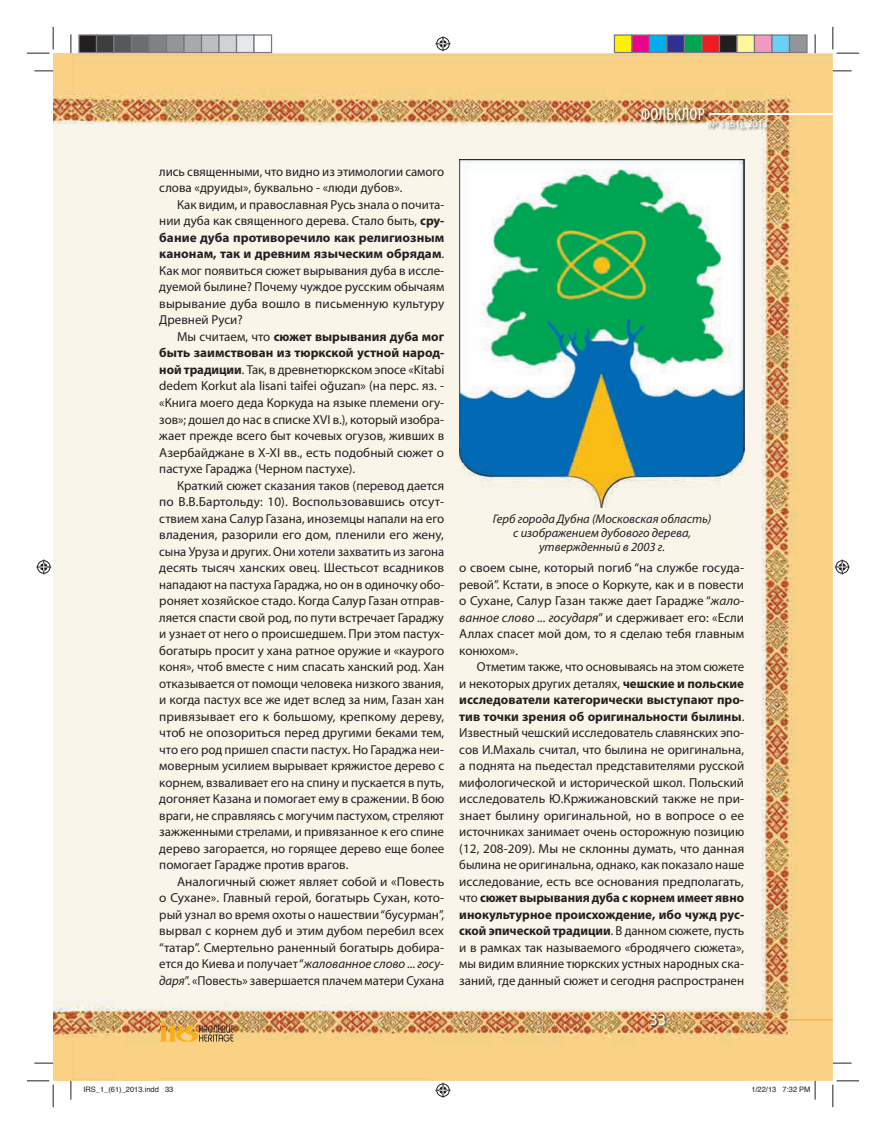
<style>
.page{position:relative;width:886px;height:1134px;background:#fff}
.page>*{position:absolute;margin:0;border:0;box-sizing:border-box;transform-origin:0 0}
.t1{font:condensed 17.5px "Myriad Pro";letter-spacing:.02em;color:#fff}
.t2{font:16.25px "Myriad Pro";color:#fff}
.t3{font:13px/16.5px "Myriad Pro";color:#231f20;text-align:justify}
.t4{font:italic 12.5px/13.8px "Myriad Pro";color:#231f20;text-align:center}
.t5{font:10px "Myriad Pro";color:#fff}
.t6{font:7.5px "Helvetica";color:#231f20}
.s1{font-weight:700}
.s2{font-style:italic}
</style>
<div class="page">
<img style="left:116px;top:53px;width:717px;height:128px">
<img style="left:53px;top:53px;width:63px;height:1028px">
<img style="left:744px;top:181px;width:89px;height:900px">
<img style="left:116px;top:181px;width:45px;height:900px">
<img style="left:160px;top:481px;width:584px;height:600px">
<img style="left:71px;top:53px;width:1px;height:1028px">
<img style="left:459px;top:159px;width:285px;height:348px">
<img style="left:649px;top:1013px;width:19px;height:14px">
<svg style="left:159px;top:1021px;width:74px;height:21px;background:#ce9b50"></svg>
<hr style="left:680px;top:1019px;width:153px;height:1px;background:#fbb033">
<hr style="left:709px;top:113px;width:124px;height:2px;background:#fff">
<img style="left:709px;top:120px;width:61px;height:12px">
<img style="left:642px;top:108px;width:67px;height:17px">
<svg style="left:34px;top:70px;width:19px;height:2px"></svg>
<svg style="left:833px;top:70px;width:18px;height:2px"></svg>
<svg style="left:34px;top:1062px;width:19px;height:2px"></svg>
<svg style="left:833px;top:1062px;width:18px;height:2px"></svg>
<svg style="left:70px;top:34px;width:2px;height:19px"></svg>
<svg style="left:70px;top:1081px;width:2px;height:18px"></svg>
<svg style="left:814px;top:34px;width:2px;height:19px"></svg>
<svg style="left:27px;top:27px;width:27px;height:27px"></svg>
<svg style="left:27px;top:1080px;width:27px;height:27px"></svg>
<svg style="left:832px;top:27px;width:27px;height:27px"></svg>
<svg style="left:832px;top:1080px;width:27px;height:27px"></svg>
<svg style="left:435px;top:36px;width:15px;height:15px"></svg>
<svg style="left:435px;top:1083px;width:15px;height:15px"></svg>
<svg style="left:36px;top:559px;width:15px;height:15px"></svg>
<svg style="left:835px;top:559px;width:15px;height:15px"></svg>
<div style="left:79px;top:35px;width:17px;height:18px;background:#231f20"></div>
<div style="left:78px;top:34px;width:19px;height:19px;border:1px solid #76787b"></div>
<div style="left:96px;top:35px;width:18px;height:18px;background:#3e3e3f"></div>
<div style="left:96px;top:34px;width:19px;height:19px;border:1px solid #76787b"></div>
<div style="left:114px;top:35px;width:17px;height:18px;background:#57585a"></div>
<div style="left:113px;top:34px;width:19px;height:19px;border:1px solid #76787b"></div>
<div style="left:131px;top:35px;width:18px;height:18px;background:#6c6d70"></div>
<div style="left:131px;top:34px;width:19px;height:19px;border:1px solid #76787b"></div>
<div style="left:149px;top:35px;width:17px;height:18px;background:#808285"></div>
<div style="left:148px;top:34px;width:19px;height:19px;border:1px solid #76787b"></div>
<div style="left:166px;top:35px;width:18px;height:18px;background:#939598"></div>
<div style="left:166px;top:34px;width:19px;height:19px;border:1px solid #76787b"></div>
<div style="left:184px;top:35px;width:17px;height:18px;background:#a8a9ad"></div>
<div style="left:183px;top:34px;width:19px;height:19px;border:1px solid #76787b"></div>
<div style="left:201px;top:35px;width:18px;height:18px;background:#bdbec1"></div>
<div style="left:201px;top:34px;width:19px;height:19px;border:1px solid #76787b"></div>
<div style="left:219px;top:35px;width:17px;height:18px;background:#d1d2d4"></div>
<div style="left:218px;top:34px;width:19px;height:19px;border:1px solid #76787b"></div>
<div style="left:236px;top:35px;width:18px;height:18px;background:#e7e8e9"></div>
<div style="left:236px;top:34px;width:19px;height:19px;border:1px solid #76787b"></div>
<div style="left:253px;top:34px;width:19px;height:19px;border:1px solid #76787b"></div>
<div style="left:614px;top:35px;width:18px;height:18px;background:#fff101"></div>
<div style="left:614px;top:34px;width:18px;height:19px;border:1px solid #76787b"></div>
<div style="left:632px;top:35px;width:17px;height:18px;background:#ed028c"></div>
<div style="left:631px;top:34px;width:19px;height:19px;border:1px solid #76787b"></div>
<div style="left:649px;top:35px;width:18px;height:18px;background:#00aeef"></div>
<div style="left:649px;top:34px;width:18px;height:19px;border:1px solid #76787b"></div>
<div style="left:667px;top:35px;width:17px;height:18px;background:#2e3092"></div>
<div style="left:666px;top:34px;width:19px;height:19px;border:1px solid #76787b"></div>
<div style="left:684px;top:35px;width:18px;height:18px;background:#00a54f"></div>
<div style="left:684px;top:34px;width:18px;height:19px;border:1px solid #76787b"></div>
<div style="left:702px;top:35px;width:17px;height:18px;background:#ee1d23"></div>
<div style="left:701px;top:34px;width:19px;height:19px;border:1px solid #76787b"></div>
<div style="left:719px;top:35px;width:18px;height:18px;background:#231f20"></div>
<div style="left:719px;top:34px;width:18px;height:19px;border:1px solid #76787b"></div>
<div style="left:737px;top:35px;width:17px;height:18px;background:#fff79a"></div>
<div style="left:736px;top:34px;width:19px;height:19px;border:1px solid #76787b"></div>
<div style="left:754px;top:35px;width:18px;height:18px;background:#f499c2"></div>
<div style="left:754px;top:34px;width:18px;height:19px;border:1px solid #76787b"></div>
<div style="left:772px;top:35px;width:17px;height:18px;background:#6bcff6"></div>
<div style="left:771px;top:34px;width:19px;height:19px;border:1px solid #76787b"></div>
<div style="left:789px;top:35px;width:18px;height:18px;background:#939598"></div>
<div style="left:789px;top:34px;width:18px;height:19px;border:1px solid #76787b"></div>
<svg style="left:814px;top:1081px;width:2px;height:18px"></svg>
<h1 class="t1" style="left:641px;top:108px;width:65px">ФОЛЬКЛОР</h1>
<p class="t5" style="left:709px;top:120px;width:61px">№ 1 (61), 2013</p>
<p class="t3" style="left:159px;top:164px;width:286px">лись священными, что видно из этимологии самого слова «друиды», буквально - «люди дубов».</p>
<p class="t3" style="left:159px;top:197px;width:287px;text-indent:18px">Как видим, и православная Русь знала о почита&shy;нии дуба как священного дерева. Стало быть, <span class="s1">сру&shy;бание дуба противоречило как религиозным канонам, так и древним языческим обрядам</span>.<br>Как мог появиться сюжет вырывания дуба в иссле&shy;дуемой былине? Почему чуждое русским обычаям вырывание дуба вошло в письменную культуру Древней Руси?</p>
<p class="t3" style="left:159px;top:329px;width:287px;text-indent:18px">Мы считаем, что <span class="s1">сюжет вырывания дуба мог быть заимствован из тюркской устной народ&shy;ной традиции</span>. Так, в древнетюркском эпосе «Kitabi dedem Korkut ala lisani taifei oğuzan» (на перс. яз. - «Книга моего деда Коркуда на языке племени огу&shy;зов»; дошел до нас в списке XVI в.), который изобра&shy;жает прежде всего быт кочевых огузов, живших в Азербайджане в Х-XI вв., есть подобный сюжет о пастухе Гараджа (Черном пастухе).</p>
<p class="t3" style="left:159px;top:478px;width:287px;text-indent:18px">Краткий сюжет сказания таков (перевод дается по В.В.Бартольду: 10). Воспользовавшись отсут&shy;ствием хана Салур Газана, иноземцы напали на его владения, разорили его дом, пленили его жену, сына Уруза и других. Они хотели захватить из загона десять тысяч ханских овец. Шестьсот всадников нападают на пастуха Гараджа, но он в одиночку обо&shy;роняет хозяйское стадо. Когда Салур Газан отправ&shy;ляется спасти свой род, по пути встречает Гараджу и узнает от него о происшедшем. При этом пастух&shy;богатырь просит у хана ратное оружие и «каурого коня», чтоб вместе с ним спасать ханский род. Хан отказывается от помощи человека низкого звания, и когда пастух все же идет вслед за ним, Газан хан привязывает его к большому, крепкому дереву, чтоб не опозориться перед другими беками тем, что его род пришел спасти пастух. Но Гараджа неи&shy;моверным усилием вырывает кряжистое дерево с корнем, взваливает его на спину и пускается в путь, догоняет Казана и помогает ему в сражении. В бою враги, не справляясь с могучим пастухом, стреляют зажженными стрелами, и привязанное к его спине дерево загорается, но горящее дерево еще более помогает Гарадже против врагов.</p>
<p class="t3" style="left:159px;top:874px;width:287px;text-indent:18px">Аналогичный сюжет являет собой и «Повесть о Сухане». Главный герой, богатырь Сухан, кото&shy;рый узнал во время охоты о нашествии “бусурман”, вырвал с корнем дуб и этим дубом перебил всех “татар”. Смертельно раненный богатырь добира&shy;ется до Киева и получает “<span class="s2">жалованное слово ... госу&shy;даря</span>”. «Повесть» завершается плачем матери Сухана</p>
<p class="t4" style="left:493px;top:513px;width:220px">Герб города Дубна (Московская область) с изображением дубового дерева, утвержденный в 2003 г.</p>
<p class="t3" style="left:459px;top:560px;width:286px">о своем сыне, который погиб “на службе госуда&shy;ревой”. Кстати, в эпосе о Коркуте, как и в повести о Сухане, Салур Газан также дает Гарадже “<span class="s2">жало&shy;ванное слово ... государя</span>” и сдерживает его: «Если Аллах спасет мой дом, то я сделаю тебя главным конюхом».</p>
<p class="t3" style="left:459px;top:659px;width:287px;text-indent:18px">Отметим также, что основываясь на этом сюжете и некоторых других деталях, <span class="s1">чешские и польские исследователи категорически выступают про&shy;тив точки зрения об оригинальности былины</span>.<br>Известный чешский исследователь славянских эпо&shy;сов И.Махаль считал, что былина не оригинальна, а поднята на пьедестал представителями русской мифологической и исторической школ. Польский исследователь Ю.Кржижановский также не при&shy;знает былину оригинальной, но в вопросе о ее источниках занимает очень осторожную позицию (12, 208-209). Мы не склонны думать, что данная былина не оригинальна, однако, как показало наше исследование, есть все основания предполагать, что <span class="s1">сюжет вырывания дуба с корнем имеет явно инокультурное происхождение, ибо чужд рус&shy;ской эпической традиции</span>. В данном сюжете, пусть и в рамках так называемого «бродячего сюжета», мы видим влияние тюркских устных народных ска&shy;заний, где данный сюжет и сегодня распространен</p>
<p class="t2" style="left:649px;top:1013px;width:18px">33</p>
<p class="t6" style="left:83px;top:1084px;width:92px">IRS_1_(61)_2013.indd 33</p>
<p class="t6" style="left:751px;top:1084px;width:61px">1/22/13 7:32 PM</p>
</div>
